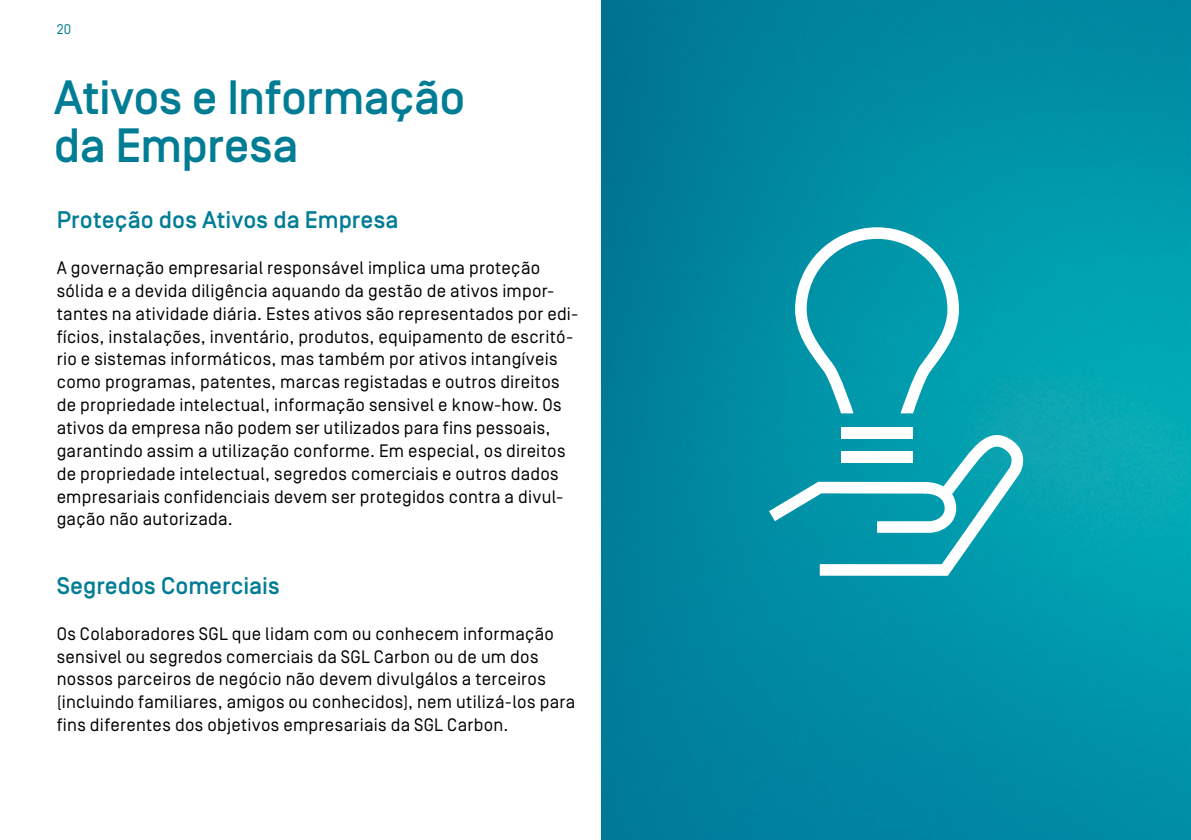
<style>
.page{position:relative;width:1191px;height:840px;background:#fff}
.page>*{position:absolute;margin:0;border:0;box-sizing:border-box;transform-origin:0 0}
.t1{font:500 48px/48px "Simplon Norm";letter-spacing:-.01em;color:#007d95}
.t2{font:500 24px "Simplon Norm";letter-spacing:.005em;color:#007d95}
.t3{font:18px/22.8px "Simplon Norm";letter-spacing:.015em;color:#000}
.t4{font:14px "Simplon Norm";color:#007d95}
</style>
<div class="page">
<img style="left:601px;top:0;width:590px;height:839px">
<svg style="left:769px;top:427px;width:256px;height:148px"></svg>
<div style="left:840px;top:451px;width:72px;height:12px;background:#fff"></div>
<div style="left:840px;top:427px;width:72px;height:11px;background:#fff"></div>
<svg style="left:795px;top:227px;width:164px;height:186px"></svg>
<p class="t4" style="left:57px;top:22px;width:16px">20</p>
<h1 class="t1" style="left:54px;top:75px;width:413px">Ativos e Informação da Empresa</h1>
<h2 class="t2" style="left:57px;top:207px;width:343px">Proteção dos Ativos da Empresa</h2>
<p class="t3" style="left:57px;top:256px;width:523px">A governação empresarial responsável implica uma proteção sólida e a devida diligência aquando da gestão de ativos impor&shy;tantes na atividade diária. Estes ativos são representados por edi&shy;fícios, instalações, inventário, produtos, equipamento de escritó&shy;rio e sistemas informáticos, mas também por ativos intangíveis como programas, patentes, marcas registadas e outros direitos de propriedade intelectual, informação sensivel e know-how. Os ativos da empresa não podem ser utilizados para fins pessoais, garantindo assim a utilização conforme. Em especial, os direitos de propriedade intelectual, segredos comerciais e outros dados empresariais confidenciais devem ser protegidos contra a divul&shy;gação não autorizada.</p>
<h2 class="t2" style="left:57px;top:572px;width:224px">Segredos Comerciais</h2>
<p class="t3" style="left:57px;top:622px;width:520px">Os Colaboradores SGL que lidam com ou conhecem informação sensivel ou segredos comerciais da SGL Carbon ou de um dos nossos parceiros de negócio não devem divulgálos a terceiros (incluindo familiares, amigos ou conhecidos), nem utilizá-los para fins diferentes dos objetivos empresariais da SGL Carbon.</p>
</div>
